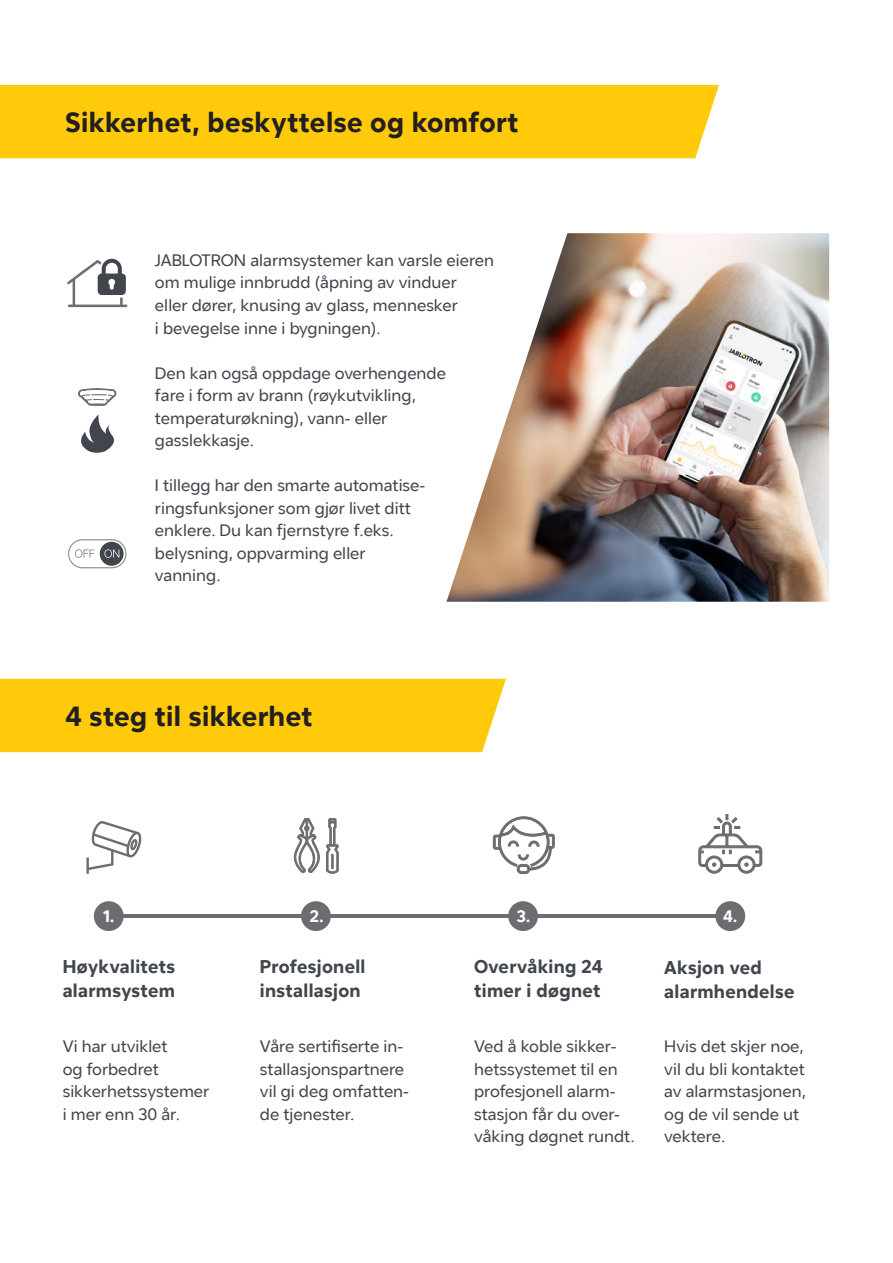
<style>
.page{position:relative;width:893px;height:1263px;background:#fff}
.page>*{position:absolute;margin:0;border:0;box-sizing:border-box;transform-origin:0 0}
.t1{font:600 27px "Jablo";letter-spacing:.015em;color:#231f20}
.t2{font:600 18px/24px "Jablo";letter-spacing:.02em;color:#41464e}
.t3{font:16.5px/22.5px "Jablo";color:#41464e}
.t4{font:600 16.2px "Jablo";color:#fff}
</style>
<div class="page">
<div style="left:0;top:679px;width:506px;height:73px;background:#feca0a"></div>
<div style="left:0;top:85px;width:719px;height:73px;background:#feca0a"></div>
<svg style="left:68px;top:539px;width:59px;height:29px"></svg>
<svg style="left:81px;top:414px;width:33px;height:39px"></svg>
<svg style="left:78px;top:388px;width:39px;height:18px"></svg>
<svg style="left:67px;top:259px;width:60px;height:48px"></svg>
<img style="left:446px;top:233px;width:383px;height:369px">
<svg style="left:293px;top:818px;width:46px;height:56px"></svg>
<svg style="left:493px;top:816px;width:62px;height:58px"></svg>
<svg style="left:698px;top:814px;width:65px;height:60px"></svg>
<hr style="left:109px;top:914px;width:621px;height:4px;background:#6c6d70">
<div style="left:94px;top:901px;width:30px;height:30px;background:#6c6d70;border-radius:50%"></div>
<div style="left:301px;top:901px;width:30px;height:30px;background:#6c6d70;border-radius:50%"></div>
<div style="left:508px;top:901px;width:30px;height:30px;background:#6c6d70;border-radius:50%"></div>
<div style="left:715px;top:901px;width:30px;height:30px;background:#6c6d70;border-radius:50%"></div>
<svg style="left:86px;top:821px;width:56px;height:53px"></svg>
<h1 class="t1" style="left:66px;top:106px;width:454px">Sikkerhet, beskyttelse og komfort</h1>
<p class="t3" style="left:155px;top:249px;width:341px">JABLOTRON alarmsystemer kan varsle eieren om mulige innbrudd (åpning av vinduer<br>eller dører, knusing av glass, mennesker<br>i bevegelse inne i bygningen).</p>
<p class="t3" style="left:155px;top:361px;width:293px">Den kan også oppdage overhengende fare i form av brann (røykutvikling, temperaturøkning), vann- eller gasslekkasje.</p>
<p class="t3" style="left:155px;top:474px;width:272px">I tillegg har den smarte automatise&shy;ringsfunksjoner som gjør livet ditt enklere. Du kan fjernstyre f.eks. belysning, oppvarming eller vanning.</p>
<h1 class="t1" style="left:66px;top:699px;width:248px">4 steg til sikkerhet</h1>
<p class="t4" style="left:103px;top:906px;width:13px">1.</p>
<p class="t4" style="left:310px;top:906px;width:15px">2.</p>
<p class="t4" style="left:517px;top:906px;width:15px">3.</p>
<p class="t4" style="left:723px;top:906px;width:16px">4.</p>
<p class="t2" style="left:260px;top:954px;width:107px">Profesjonell installasjon</p>
<p class="t2" style="left:474px;top:954px;width:130px">Overvåking 24 timer i døgnet</p>
<p class="t2" style="left:63px;top:954px;width:114px">Høykvalitets alarmsystem</p>
<p class="t2" style="left:664px;top:955px;width:132px">Aksjon ved alarmhendelse</p>
<p class="t3" style="left:63px;top:1035px;width:148px">Vi har utviklet<br>og forbedret sikkerhetssystemer i mer enn 30 år.</p>
<p class="t3" style="left:260px;top:1035px;width:151px">Våre sertifiserte in&shy;stallasjonspartnere vil gi deg omfatten&shy;de tjenester.</p>
<p class="t3" style="left:474px;top:1035px;width:162px">Ved å koble sikker&shy;hetssystemet til en profesjonell alarm&shy;stasjon får du over&shy;våking døgnet rundt.</p>
<p class="t3" style="left:664px;top:1035px;width:143px">Hvis det skjer noe, vil du bli kontaktet av alarmstasjonen, og de vil sende ut vektere.</p>
</div>
